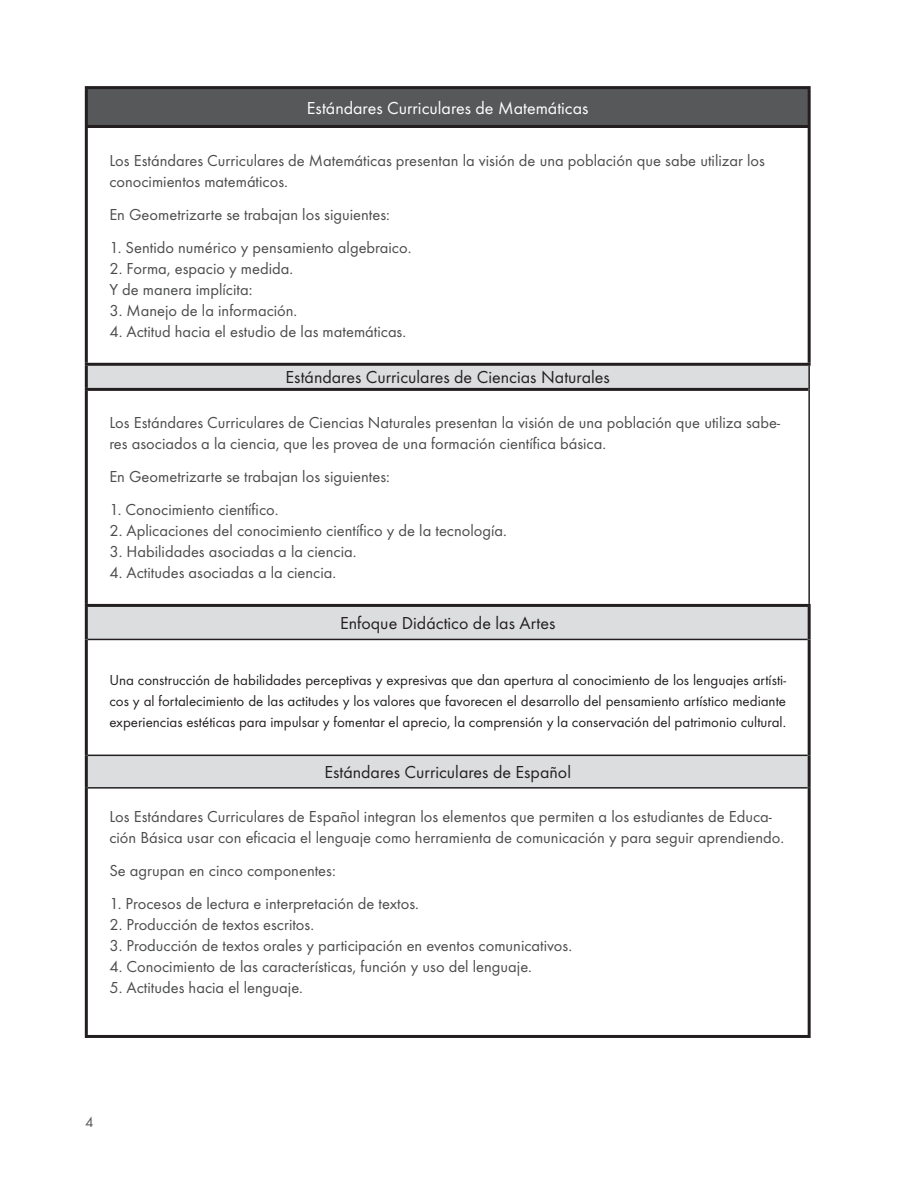
<style>
.page{position:relative;width:918px;height:1188px;background:#fff}
.page>*{position:absolute;margin:0;border:0;box-sizing:border-box;transform-origin:0 0}
.t1{font:18px "Futura TOT";color:#231f20}
.t2{font:18px "Futura TOT";color:#fff}
.t3{font:16.5px/21px "Futura TOT";color:#4b4c4d}
.t4{font:15px/21px "Futura TOT";color:#231f20;text-align:justify}
</style>
<div class="page">
<div style="left:86px;top:88px;width:723px;height:38px;background:#57585a"></div>
<svg style="left:88px;top:366px;width:720px;height:273px"></svg>
<svg style="left:88px;top:640px;width:720px;height:395px"></svg>
<hr style="left:808px;top:89px;width:3px;height:36px;background:#231f20">
<hr style="left:85px;top:128px;width:3px;height:235px;background:#231f20">
<hr style="left:808px;top:128px;width:3px;height:235px;background:#231f20">
<hr style="left:85px;top:607px;width:3px;height:32px;background:#231f20">
<hr style="left:808px;top:607px;width:3px;height:32px;background:#231f20">
<hr style="left:85px;top:755px;width:3px;height:33px;background:#231f20">
<hr style="left:808px;top:755px;width:3px;height:33px;background:#231f20">
<hr style="left:85px;top:788px;width:3px;height:247px;background:#231f20">
<hr style="left:808px;top:788px;width:3px;height:247px;background:#231f20">
<hr style="left:85px;top:1035px;width:726px;height:3px;background:#231f20">
<hr style="left:88px;top:787px;width:720px;height:2px;background:#231f20">
<hr style="left:85px;top:86px;width:726px;height:3px;background:#231f20">
<hr style="left:85px;top:89px;width:3px;height:36px;background:#231f20">
<hr style="left:85px;top:125px;width:726px;height:3px;background:#231f20">
<hr style="left:85px;top:363px;width:726px;height:3px;background:#231f20">
<hr style="left:85px;top:366px;width:3px;height:22px;background:#231f20">
<hr style="left:808px;top:366px;width:2px;height:23px;background:#231f20">
<hr style="left:85px;top:388px;width:723px;height:3px;background:#231f20">
<hr style="left:85px;top:391px;width:3px;height:213px;background:#231f20">
<hr style="left:85px;top:604px;width:726px;height:3px;background:#231f20">
<hr style="left:808px;top:389px;width:2px;height:215px;background:#231f20">
<hr style="left:88px;top:639px;width:720px;height:1px;background:#231f20">
<hr style="left:88px;top:755px;width:720px;height:1px;background:#231f20">
<hr style="left:85px;top:639px;width:3px;height:116px;background:#231f20">
<hr style="left:808px;top:639px;width:3px;height:116px;background:#231f20">
<p class="t2" style="left:307px;top:97px;width:283px">Estándares Curriculares de Matemáticas</p>
<p class="t3" style="left:109px;top:150px;width:657px">Los Estándares Curriculares de Matemáticas presentan la visión de una población que sabe utilizar los conocimientos matemáticos.</p>
<p class="t3" style="left:109px;top:204px;width:282px">En Geometrizarte se trabajan los siguientes:</p>
<p class="t3" style="left:109px;top:237px;width:304px">1. Sentido numérico y pensamiento algebraico.</p>
<p class="t3" style="left:109px;top:258px;width:185px">2. Forma, espacio y medida.<br>Y de manera implícita:</p>
<p class="t3" style="left:109px;top:300px;width:190px">3. Manejo de la información.</p>
<p class="t3" style="left:109px;top:321px;width:298px">4. Actitud hacia el estudio de las matemáticas.</p>
<p class="t1" style="left:286px;top:367px;width:326px">Estándares Curriculares de Ciencias Naturales</p>
<p class="t3" style="left:109px;top:412px;width:672px">Los Estándares Curriculares de Ciencias Naturales presentan la visión de una población que utiliza sabe&shy;res asociados a la ciencia, que les provea de una formación científica básica.</p>
<p class="t3" style="left:109px;top:466px;width:282px">En Geometrizarte se trabajan los siguientes:</p>
<p class="t3" style="left:109px;top:499px;width:171px">1. Conocimiento científico.</p>
<p class="t3" style="left:109px;top:520px;width:399px">2. Aplicaciones del conocimiento científico y de la tecnología.</p>
<p class="t3" style="left:109px;top:541px;width:249px">3. Habilidades asociadas a la ciencia.</p>
<p class="t3" style="left:109px;top:562px;width:228px">4. Actitudes asociadas a la ciencia.</p>
<p class="t1" style="left:340px;top:612px;width:217px">Enfoque Didáctico de las Artes</p>
<p class="t4" style="left:109px;top:669px;width:678px">Una construcción de habilidades perceptivas y expresivas que dan apertura al conocimiento de los lenguajes artísti&shy;cos y al fortalecimiento de las actitudes y los valores que favorecen el desarrollo del pensamiento artístico mediante experiencias estéticas para impulsar y fomentar el aprecio, la comprensión y la conservación del patrimonio cultural.</p>
<p class="t1" style="left:324px;top:761px;width:248px">Estándares Curriculares de Español</p>
<p class="t3" style="left:109px;top:806px;width:676px">Los Estándares Curriculares de Español integran los elementos que permiten a los estudiantes de Educa&shy;ción Básica usar con eficacia el lenguaje como herramienta de comunicación y para seguir aprendiendo.</p>
<p class="t3" style="left:109px;top:860px;width:228px">Se agrupan en cinco componentes:</p>
<p class="t3" style="left:109px;top:893px;width:311px">1. Procesos de lectura e interpretación de textos.</p>
<p class="t3" style="left:109px;top:914px;width:206px">2. Producción de textos escritos.</p>
<p class="t3" style="left:109px;top:935px;width:464px">3. Producción de textos orales y participación en eventos comunicativos.</p>
<p class="t3" style="left:109px;top:956px;width:424px">4. Conocimiento de las características, función y uso del lenguaje.</p>
<p class="t3" style="left:109px;top:977px;width:195px">5. Actitudes hacia el lenguaje.</p>
<p class="t4" style="left:85px;top:1111px;width:10px">4</p>
</div>
